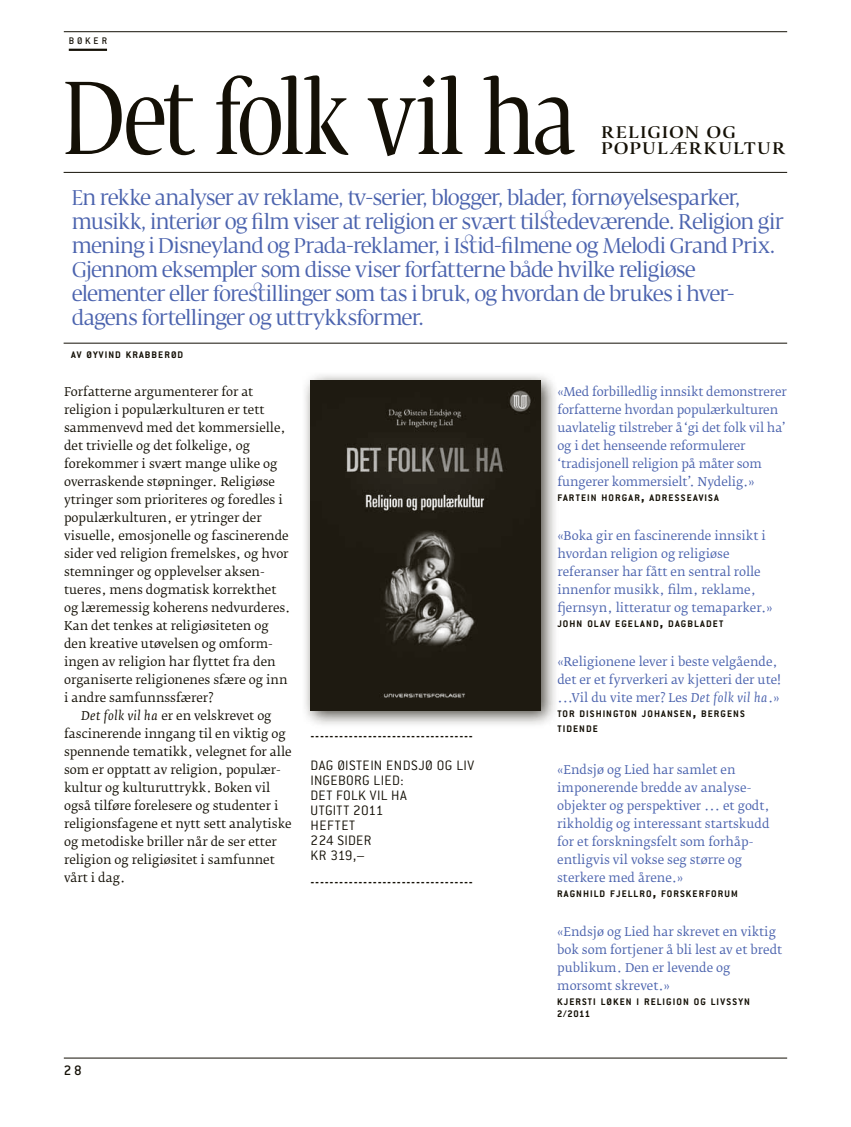
<style>
.page{position:relative;width:851px;height:1127px;background:#fff}
.page>*{position:absolute;margin:0;border:0;box-sizing:border-box;transform-origin:0 0}
.t1{font:condensed 102px "Fedra Serif Display";letter-spacing:-.015em;color:#141006}
.t2{font:21px/24px "Fedra Serif Display";letter-spacing:-.01em;color:#4b63ae}
.t3{font:500 21px/16.5px "Fedra Serif Display";letter-spacing:.075em;color:#141006}
.t4{font:300 15px/15px "Conduit ITC";letter-spacing:.025em;color:#141006}
.t5{font:500 15px "Conduit ITC";color:#141006}
.t6{font:500 15px "Conduit ITC";color:#141006}
.t7{font:12px "Fedra Serif B Std";color:#141006}
.t8{font:12px/18px "Fedra Serif B Std";color:#4b63ae}
.t9{font:700 10.5px/15px "Conduit ITC";letter-spacing:.105em;color:#141006}
.t10{font:500 10.5px "Conduit ITC";letter-spacing:.275em;color:#141006}
.s1{font-style:italic}
.s2{font-size:15px}
</style>
<div class="page">
<hr style="left:64px;top:1058px;width:723px;height:1px;background:#141006">
<hr style="left:64px;top:31px;width:723px;height:1px;background:#141006">
<hr style="left:69px;top:49px;width:38px;height:2px;background:#141006">
<hr style="left:64px;top:172px;width:723px;height:1px;background:#141006">
<hr style="left:64px;top:343px;width:723px;height:1px;background:#141006">
<div style="left:301px;top:370px;width:258px;height:358px;background:#141006;opacity:.75"></div>
<img style="left:311px;top:381px;width:229px;height:329px">
<p class="t10" style="left:69px;top:35px;width:40px">bøker</p>
<h1 class="t1" style="left:64px;top:62px;width:512px">Det folk vil ha</h1>
<h2 class="t3" style="left:601px;top:124px;width:186px">religion og populærkultur</h2>
<p class="t2" style="left:72px;top:188px;width:713px">En rekke analyser av reklame, tv-serier, blogger, blader, fornøyelsesparker, musikk, interiør og film viser at religion er svært tilstedeværende. Religion gir mening i Disneyland og Prada-reklamer, i Istid-filmene og Melodi Grand Prix.<br>Gjennom eksempler som disse viser forfatterne både hvilke religiøse elementer eller forestillinger som tas i bruk, og hvordan de brukes i hver&shy;dagens fortellinger og uttrykksformer.</p>
<p class="t9" style="left:71px;top:347px;width:114px">AV ØYVIND KRABBERØD</p>
<p class="t7" style="left:64px;top:385px;width:191px">Forfatterne argumenterer for at</p>
<p class="t7" style="left:64px;top:403px;width:202px">religion i populærkulturen er tett</p>
<p class="t7" style="left:64px;top:421px;width:223px">sammenvevd med det kommersielle,</p>
<p class="t7" style="left:64px;top:439px;width:187px">det trivielle og det folkelige, og</p>
<p class="t7" style="left:64px;top:457px;width:215px">forekommer i svært mange ulike og</p>
<p class="t7" style="left:64px;top:475px;width:212px">overraskende støpninger. Religiøse</p>
<p class="t7" style="left:64px;top:493px;width:220px">ytringer som prioriteres og foredles i</p>
<p class="t7" style="left:64px;top:511px;width:199px">populærkulturen, er ytringer der</p>
<p class="t7" style="left:64px;top:529px;width:226px">visuelle, emosjonelle og fascinerende</p>
<p class="t7" style="left:64px;top:547px;width:226px">sider ved religion fremelskes, og hvor</p>
<p class="t7" style="left:64px;top:565px;width:202px">stemninger og opplevelser aksen-</p>
<p class="t7" style="left:64px;top:583px;width:214px">tueres, mens dogmatisk korrekthet</p>
<p class="t7" style="left:64px;top:601px;width:228px">og læremessig koherens nedvurderes.</p>
<p class="t7" style="left:64px;top:619px;width:206px">Kan det tenkes at religiøsiteten og</p>
<p class="t7" style="left:64px;top:637px;width:210px">den kreative utøvelsen og omform-</p>
<p class="t7" style="left:64px;top:655px;width:213px">ingen av religion har flyttet fra den</p>
<p class="t7" style="left:64px;top:673px;width:225px">organiserte religionenes sfære og inn</p>
<p class="t7" style="left:64px;top:691px;width:151px">i andre samfunnssfærer?</p>
<p class="t7" style="left:81px;top:709px;width:192px"><span class="s1">Det folk vil ha</span> er en velskrevet og</p>
<p class="t7" style="left:64px;top:727px;width:223px">fascinerende inngang til en viktig og</p>
<p class="t7" style="left:64px;top:745px;width:229px">spennende tematikk, velegnet for alle</p>
<p class="t7" style="left:64px;top:763px;width:218px">som er opptatt av religion, populær-</p>
<p class="t7" style="left:64px;top:781px;width:208px">kultur og kulturuttrykk. Boken vil</p>
<p class="t7" style="left:64px;top:799px;width:216px">også tilføre forelesere og studenter i</p>
<p class="t7" style="left:64px;top:817px;width:229px">religionsfagene et nytt sett analytiske</p>
<p class="t7" style="left:64px;top:835px;width:214px">og metodiske briller når de ser etter</p>
<p class="t7" style="left:64px;top:853px;width:212px">religion og religiøsitet i samfunnet</p>
<p class="t7" style="left:64px;top:871px;width:63px">vårt i dag.</p>
<p class="t5" style="left:310px;top:727px;width:6px">----------------------------------</p>
<p class="t4" style="left:310px;top:758px;width:165px">DAG ØISTEIN ENDSJØ OG LIV<br>INGEBORG LIED:<br>DET FOLK VIL HA<br>UTGITT 2011<br>HEFTET<br>224 SIDER<br>KR 319,–</p>
<p class="t5" style="left:310px;top:872px;width:6px">----------------------------------</p>
<p class="t6" style="left:64px;top:1061px;width:19px">28</p>
<p class="t8" style="left:557px;top:383px;width:231px">«Med forbilledlig innsikt demonstrerer forfatterne hvordan populærkulturen uavlatelig tilstreber å ‘gi det folk vil ha’ og i det henseende reformulerer ‘tradisjonell religion på måter som fungerer kommersielt’. Nydelig.»</p>
<p class="t9" style="left:557px;top:490px;width:163px">FARTEIN HORGAR<span class="s2">,</span> ADRESSEAVISA</p>
<p class="t8" style="left:557px;top:527px;width:217px">«Boka gir en fascinerende innsikt i hvordan religion og religiøse referanser har fått en sentral rolle innenfor musikk, film, reklame, fjernsyn, litteratur og temaparker.»</p>
<p class="t9" style="left:557px;top:616px;width:167px">JOHN OLAV EGELAND<span class="s2">,</span> DAGBLADET</p>
<p class="t8" style="left:557px;top:653px;width:225px">«Religionene lever i beste velgående, det er et fyrverkeri av kjetteri der ute! ...Vil du vite mer? Les <span class="s1">Det folk vil ha</span>.»</p>
<p class="t9" style="left:557px;top:706px;width:189px">TOR DISHINGTON JOHANSEN<span class="s2">,</span> BERGENS<br>TIDENDE</p>
<p class="t8" style="left:557px;top:761px;width:214px">«Endsjø og Lied har samlet en imponerende bredde av analyse&shy;objekter og perspektiver ... et godt, rikholdig og interessant startskudd for et forskningsfelt som forhåp&shy;entligvis vil vokse seg større og sterkere med årene.»</p>
<p class="t9" style="left:557px;top:886px;width:182px">RAGNHILD FJELLRO<span class="s2">,</span> FORSKERFORUM</p>
<p class="t8" style="left:557px;top:923px;width:226px">«Endsjø og Lied har skrevet en viktig bok som fortjener å bli lest av et bredt publikum. Den er levende og morsomt skrevet.»</p>
<p class="t9" style="left:557px;top:996px;width:194px;line-height:12px">KJERSTI LØKEN I RELIGION OG LIVSSYN<br>2/2011</p>
</div>
